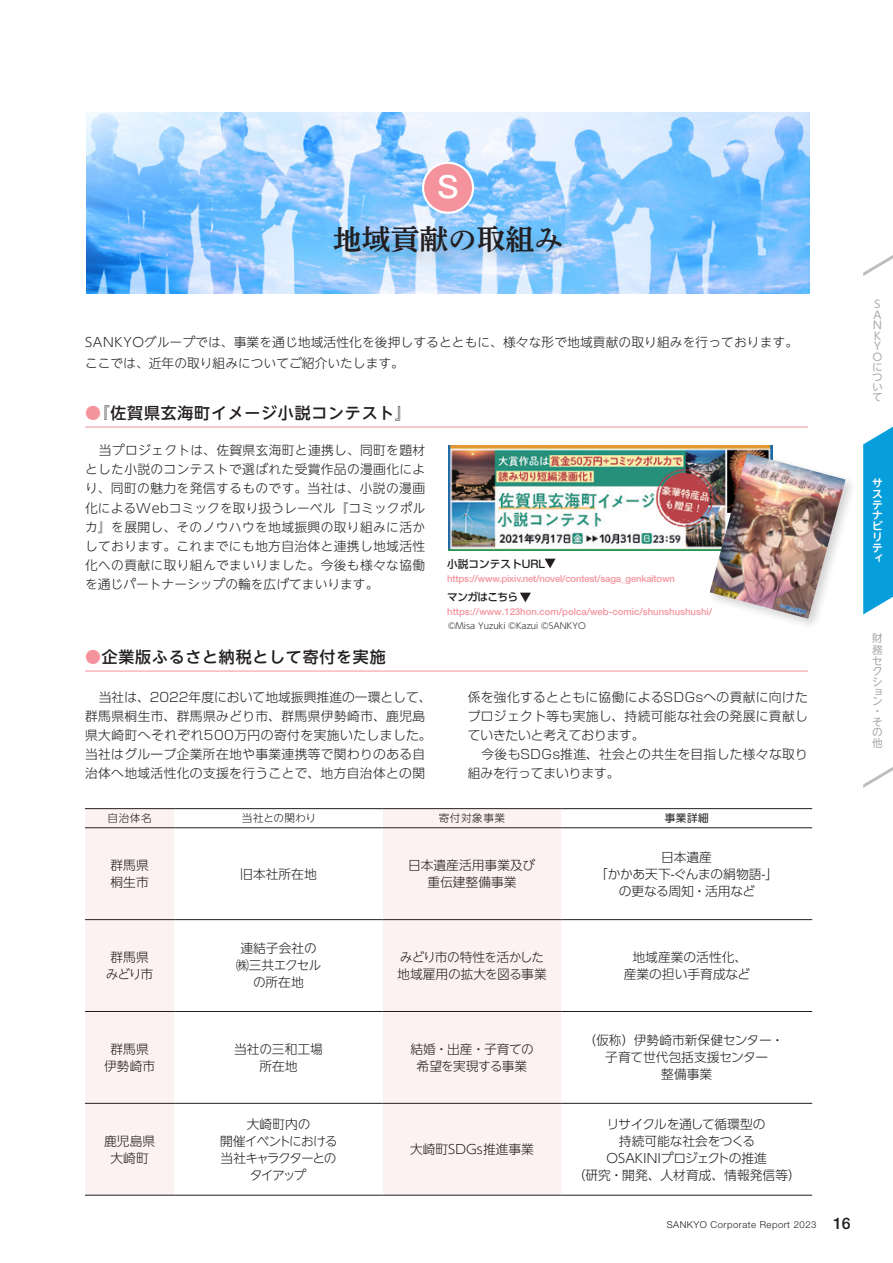
<style>
.page{position:relative;width:893px;height:1263px;background:#fff}
.page>*{position:absolute;margin:0;border:0;box-sizing:border-box;transform-origin:0 0}
.t1{font:28.65px "DNP Shuei Y Min Std B";color:#231f20}
.t2{font:500 28.65px "Gothic MB101 Pro";color:#fff}
.t3{font:500 15.9px "UD Shin Go NT Pr 6 N";letter-spacing:.05em;color:#231f20}
.t4{font:300 12.75px/17px "UD Shin Go NT Pr 6 N";color:#231f20;text-align:center}
.t5{font:300 12.75px/19.2px "Shin Go Pr 6 N";letter-spacing:.025em;color:#231f20}
.t6{font:300 12.75px/17px "UD Shin Go Pr 6 N";color:#231f20;text-align:center}
.t7{font:300 12.75px/17px "UD Shin Go NT Pr 6 N";letter-spacing:-.095em;color:#231f20;text-align:center}
.t8{font:300 12.75px/17px "UD Shin Go NT Pr 6 N";letter-spacing:-.02em;color:#231f20}
.t9{font:300 12.75px/17px "UD Shin Go NT Pr 6 N";letter-spacing:-.035em;color:#231f20;text-align:center}
.t10{font:10.65px/10.4px "UD Shin M Go Pr 6 N";color:#a8a9ad}
.t11{font:500 10.65px "Shin Go Pr 6 N";color:#231f20}
.t12{font:300 10.65px "UD Shin Go NT Pr 6 N";letter-spacing:.05em;color:#231f20}
.t13{font:700 10.65px/10.6px "UD Shin M Go Pr 6 N De";color:#fff}
.t14{font:500 10.65px "UD Shin Go Pr 6 N";letter-spacing:-.06em;color:#231f20}
.t15{font:300 10.65px "UD Shin Go NT Pr 6 N";letter-spacing:.005em;color:#231f20}
.t16{font:10.65px "UD Shin Go Pr 6 N";color:#231f20}
.t17{font:500 9.6px "Helvetica Neue LT Std";color:#f5939d}
.t18{font:500 9.6px "Helvetica Neue LT Std";letter-spacing:-.02em;color:#f5939d}
.t19{font:300 9.6px "Helvetica Neue LT Std";letter-spacing:.05em;color:#231f20}
.t20{font:300 8.55px "UD Shin Go NT Pr 6 N";color:#231f20}
.s1{color:#f5939d}
.s2{font-weight:500;font-size:15.9px}
</style>
<div class="page">
<img style="left:87px;top:113px;width:722px;height:180px">
<div style="left:337px;top:228px;width:243px;height:43px;background:#231f20;opacity:.14"></div>
<div style="left:423px;top:163px;width:50px;height:50px;background:#f5939d;border-radius:50%"></div>
<div style="left:422px;top:162px;width:52px;height:52px;border:2px solid #fff;border-radius:50%"></div>
<hr style="left:85px;top:427px;width:723px;height:1px;background:#f5939d">
<img style="left:448px;top:446px;width:325px;height:104px">
<div style="left:706px;top:450px;width:152px;height:181px;background:#231f20;opacity:.2"></div>
<img style="left:710px;top:453px;width:135px;height:166px">
<svg style="left:520px;top:593px;width:11px;height:9px"></svg>
<svg style="left:545px;top:559px;width:11px;height:9px"></svg>
<hr style="left:85px;top:671px;width:723px;height:1px;background:#f5939d">
<div style="left:85px;top:809px;width:476px;height:386px;background:#fdf2f2"></div>
<svg style="left:174px;top:809px;width:209px;height:386px"></svg>
<hr style="left:85px;top:808px;width:89px;height:1px;background:#231f20">
<hr style="left:174px;top:808px;width:209px;height:1px;background:#231f20">
<hr style="left:383px;top:808px;width:178px;height:1px;background:#231f20">
<hr style="left:561px;top:808px;width:251px;height:1px;background:#231f20">
<hr style="left:85px;top:827px;width:89px;height:1px;background:#231f20">
<hr style="left:174px;top:827px;width:209px;height:1px;background:#231f20">
<hr style="left:383px;top:827px;width:178px;height:1px;background:#231f20">
<hr style="left:561px;top:827px;width:251px;height:1px;background:#231f20">
<hr style="left:85px;top:919px;width:89px;height:1px;background:#231f20">
<hr style="left:174px;top:919px;width:209px;height:1px;background:#231f20">
<hr style="left:383px;top:919px;width:178px;height:1px;background:#231f20">
<hr style="left:561px;top:919px;width:251px;height:1px;background:#231f20">
<hr style="left:85px;top:1011px;width:89px;height:1px;background:#231f20">
<hr style="left:174px;top:1011px;width:209px;height:1px;background:#231f20">
<hr style="left:383px;top:1011px;width:178px;height:1px;background:#231f20">
<hr style="left:561px;top:1011px;width:251px;height:1px;background:#231f20">
<hr style="left:85px;top:1103px;width:89px;height:1px;background:#231f20">
<hr style="left:174px;top:1103px;width:209px;height:1px;background:#231f20">
<hr style="left:383px;top:1103px;width:178px;height:1px;background:#231f20">
<hr style="left:561px;top:1103px;width:251px;height:1px;background:#231f20">
<hr style="left:85px;top:1195px;width:89px;height:1px;background:#231f20">
<hr style="left:174px;top:1195px;width:209px;height:1px;background:#231f20">
<hr style="left:383px;top:1195px;width:178px;height:1px;background:#231f20">
<hr style="left:561px;top:1195px;width:251px;height:1px;background:#231f20">
<svg style="left:863px;top:255px;width:30px;height:21px"></svg>
<svg style="left:863px;top:426px;width:30px;height:362px"></svg>
<h1 class="t2" style="left:437px;top:164px;width:23px">S</h1>
<h1 class="t1" style="left:333px;top:218px;width:231px">地域貢献の取組み</h1>
<p class="t4" style="left:85px;top:331px;width:727px;line-height:21.3px;text-align:left">SANKYOグループでは、事業を通じ地域活性化を後押しするとともに、様々な形で地域貢献の取り組みを行っております。　ここでは、近年の取り組みについてご紹介いたします。</p>
<p class="t3" style="left:85px;top:400px;width:328px"><span class="s1">●</span>『佐賀県玄海町イメージ小説コンテスト』</p>
<p class="t4" style="left:85px;top:440px;width:342px;line-height:19.2px;text-align:justify;text-indent:14px">当プロジェクトは、佐賀県玄海町と連携し、同町を題材とした小説のコンテストで選ばれた受賞作品の漫画化により、同町の魅力を発信するものです。当社は、小説の漫画化によるWebコミックを取り扱うレーベル『コミックポルカ』を展開し、そのノウハウを地域振興の取り組みに活かしております。これまでにも地方自治体と連携し地域活性化への貢献に取り組んでまいりました。今後も様々な協働を通じパートナーシップの輪を広げてまいります。</p>
<p class="t3" style="left:85px;top:644px;width:302px"><span class="s1">●</span>企業版ふるさと納税として寄付を実施</p>
<p class="t11" style="left:447px;top:555px;width:99px">小説コンテストURL</p>
<p class="t18" style="left:447px;top:573px;width:229px">https://www.pixiv.net/novel/contest/saga_genkaitown</p>
<p class="t14" style="left:447px;top:589px;width:72px">マンガはこちら</p>
<p class="t17" style="left:447px;top:606px;width:266px">https://www.123hon.com/polca/web-comic/shunshushushi/</p>
<p class="t20" style="left:448px;top:619px;width:139px">©Misa Yuzuki ©Kazui ©SANKYO</p>
<p class="t5" style="left:85px;top:686px;width:348px;text-indent:14px">当社は、2022年度において地域振興推進の一環として、群馬県桐生市、群馬県みどり市、群馬県伊勢崎市、鹿児島県大崎町へそれぞれ500万円の寄付を実施いたしました。当社はグループ企業所在地や事業連携等で関わりのある自治体へ地域活性化の支援を行うことで、地方自治体との関</p>
<p class="t5" style="left:468px;top:686px;width:342px;text-align:justify">係を強化するとともに協働によるSDGsへの貢献に向けたプロジェクト等も実施し、持続可能な社会の発展に貢献していきたいと考えております。</p>
<p class="t5" style="left:468px;top:743px;width:342px;text-indent:14px">今後もSDGs推進、社会との共生を目指した様々な取り組みを行ってまいります。</p>
<p class="t12" style="left:108px;top:809px;width:46px">自治体名</p>
<p class="t15" style="left:242px;top:809px;width:76px">当社との関わり</p>
<p class="t12" style="left:439px;top:809px;width:68px">寄付対象事業</p>
<p class="t16" style="left:665px;top:809px;width:46px">事業詳細</p>
<p class="t4" style="left:111px;top:856px;width:40px;text-align:left">群馬県桐生市</p>
<p class="t4" style="left:240px;top:865px;width:78px">旧本社所在地</p>
<p class="t4" style="left:408px;top:856px;width:129px">日本遺産活用事業及び重伝建整備事業</p>
<p class="t6" style="left:595px;top:848px;width:185px">日本遺産<br>「かかあ天下-ぐんまの絹物語-」の更なる周知・活用など</p>
<p class="t4" style="left:106px;top:948px;width:49px">群馬県みどり市</p>
<p class="t4" style="left:236px;top:939px;width:87px">連結子会社の㈱三共エクセルの所在地</p>
<p class="t8" style="left:397px;top:948px;width:151px">みどり市の特性を活かした地域雇用の拡大を図る事業</p>
<p class="t6" style="left:624px;top:948px;width:128px">地域産業の活性化、産業の担い手育成など</p>
<p class="t4" style="left:104px;top:1040px;width:53px">群馬県伊勢崎市</p>
<p class="t4" style="left:234px;top:1040px;width:90px">当社の三和工場所在地</p>
<p class="t9" style="left:410px;top:1040px;width:125px">結婚・出産・子育ての希望を実現する事業</p>
<p class="t6" style="left:583px;top:1031px;width:202px">（仮称）伊勢崎市新保健センター・子育て世代包括支援センター<br>整備事業</p>
<p class="t4" style="left:104px;top:1132px;width:53px">鹿児島県大崎町</p>
<p class="t7" style="left:220px;top:1115px;width:119px">大崎町内の<br>開催イベントにおける当社キャラクターとのタイアップ</p>
<p class="t4" style="left:410px;top:1140px;width:126px">大崎町SDGs推進事業</p>
<p class="t6" style="left:573px;top:1115px;width:230px">リサイクルを通して循環型の<br>持続可能な社会をつくる<br>OSAKINIプロジェクトの推進<br>（研究・開発、人材育成、情報発信等）</p>
<p class="t19" style="left:667px;top:1218px;width:186px">SANKYO Corporate Report 2023 <span class="s2">16</span></p>
<p class="t10" style="left:872px;top:298px;width:11px">Ｓ<br>Ａ<br>Ｎ<br>Ｋ<br>Ｙ<br>Ｏについて</p>
<p class="t13" style="left:872px;top:477px;width:12px">サステナビリティ</p>
<p class="t10" style="left:872px;top:632px;width:12px;line-height:10.9px;text-align:justify">財務セクシ</p>
<p class="t10" style="left:872px;top:687px;width:11px;line-height:9.1px">ョン</p>
<p class="t10" style="left:872px;top:705px;width:12px">・その他</p>
</div>
